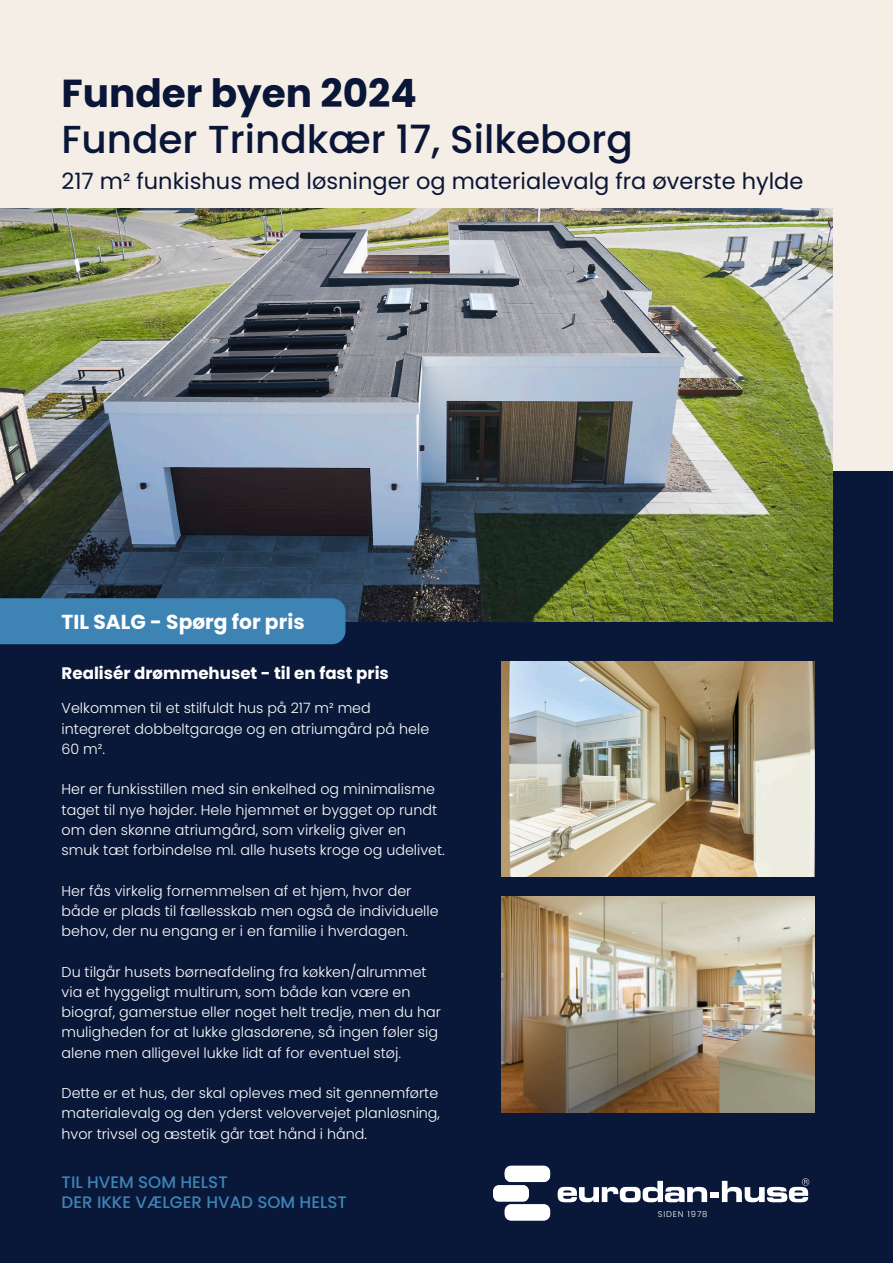
<style>
.page{position:relative;width:893px;height:1263px;background:#fff}
.page>*{position:absolute;margin:0;border:0;box-sizing:border-box;transform-origin:0 0}
.t1{font:500 39px/46.5px "Poppins";color:#0a1637}
.t2{font:22.5px "Poppins";color:#0a1637}
.t3{font:700 20.25px "Poppins";color:#fff}
.t4{font:500 16.65px "Poppins";color:#3d84b5}
.t5{font:700 16.65px "Poppins";color:#fff}
.t6{font:300 14.25px/20.2px "Poppins";color:#fff}
.t7{font:300 8.4px "Poppins";letter-spacing:.1em;color:#fff}
.s1{font-weight:700}
.s2{color:#091738}
</style>
<div class="page">
<div style="left:0;top:0;width:893px;height:478px;background:#f5eee6"></div>
<div style="left:0;top:471px;width:893px;height:792px;background:#091738"></div>
<svg style="left:558px;top:1181px;width:149px;height:21px"></svg>
<div style="left:710px;top:1192px;width:9px;height:5px;background:#fff"></div>
<svg style="left:493px;top:1166px;width:57px;height:54px"></svg>
<svg style="left:722px;top:1178px;width:87px;height:24px"></svg>
<img style="left:501px;top:662px;width:313px;height:215px">
<img style="left:501px;top:897px;width:313px;height:215px">
<img style="left:0;top:209px;width:832px;height:412px">
<div style="left:0;top:598px;width:345px;height:46px;background:#3d84b5"></div>
<p class="t1" style="left:61px;top:70px;width:573px"><span class="s1">Funder byen 2024<br></span>Funder Trindkær 17, Silkeborg</p>
<p class="t2" style="left:61px;top:168px;width:743px">217 m<span class="s2">²</span> funkishus med løsninger og materialevalg fra øverste hylde</p>
<p class="t3" style="left:62px;top:610px;width:245px">TIL SALG - Spørg for pris</p>
<p class="t5" style="left:62px;top:664px;width:329px">Realisér drømmehuset - til en fast pris</p>
<p class="t6" style="left:62px;top:698px;width:311px">Velkommen til et stilfuldt hus på 217 m² med</p>
<p class="t6" style="left:62px;top:719px;width:369px">integreret dobbeltgarage og en atriumgård på hele<br>60 m².</p>
<p class="t6" style="left:62px;top:779px;width:385px">Her er funkisstillen med sin enkelhed og minimalisme taget til nye højder. Hele hjemmet er bygget op rundt om den skønne atriumgård, som virkelig giver en smuk tæt forbindelse ml. alle husets kroge og udelivet.</p>
<p class="t6" style="left:62px;top:880px;width:379px">Her fås virkelig fornemmelsen af et hjem, hvor der både er plads til fællesskab men også de individuelle behov, der nu engang er i en familie i hverdagen.</p>
<p class="t6" style="left:62px;top:961px;width:381px">Du tilgår husets børneafdeling fra køkken/alrummet via et hyggeligt multirum, som både kan være en biograf, gamerstue eller noget helt tredje, men du har muligheden for at lukke glasdørene, så ingen føler sig alene men alligevel lukke lidt af for eventuel støj.</p>
<p class="t6" style="left:62px;top:1083px;width:380px">Dette er et hus, der skal opleves med sit gennemførte materialevalg og den yderst velovervejet planløsning, hvor trivsel og æstetik går tæt hånd i hånd.</p>
<p class="t4" style="left:62px;top:1172px;width:168px">TIL HVEM SOM HELST</p>
<p class="t4" style="left:62px;top:1192px;width:287px">DER IKKE VÆLGER HVAD SOM HELST</p>
<p class="t7" style="left:658px;top:1208px;width:51px">SIDEN 1978</p>
</div>
